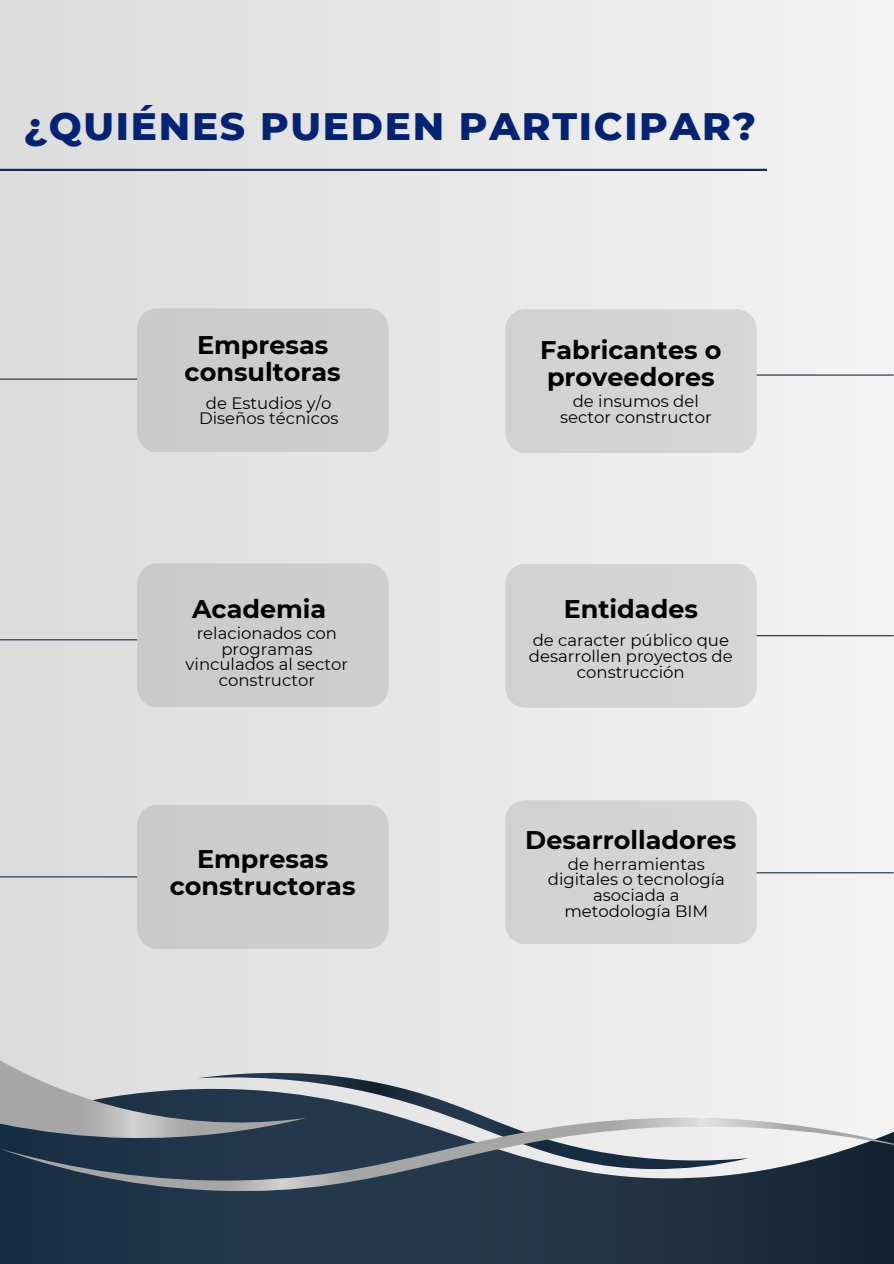
<style>
.page{position:relative;width:894px;height:1264px;background:#fff}
.page>*{position:absolute;margin:0;border:0;box-sizing:border-box;transform-origin:0 0}
.t1{font:800 39px "Montserrat";letter-spacing:.045em;color:#002376}
.t2{font:700 25.5px/27px "Montserrat";color:#020202;text-align:center}
.t3{font:700 25.5px/27px "Montserrat";color:#000;text-align:center}
.t4{font:16.5px/15.8px "Montserrat";color:#020202;text-align:center}
</style>
<div class="page">
<div style="left:0;top:0;width:893px;height:1263px;background:#e8e8e8"></div>
<hr style="left:0;top:169px;width:766px;height:2px;background:#152c42">
<svg style="left:0;top:1083px;width:893px;height:180px;background:#2e4152"></svg>
<svg style="left:307px;top:1073px;width:441px;height:44px"></svg>
<svg style="left:0;top:1117px;width:893px;height:80px"></svg>
<svg style="left:0;top:1060px;width:307px;height:78px"></svg>
<hr style="left:0;top:378px;width:137px;height:2px;background:#152c42">
<hr style="left:756px;top:374px;width:137px;height:1px;background:#152c42">
<hr style="left:0;top:639px;width:137px;height:1px;background:#152c42">
<hr style="left:756px;top:635px;width:137px;height:1px;background:#152c42">
<hr style="left:0;top:876px;width:137px;height:1px;background:#152c42">
<hr style="left:756px;top:872px;width:137px;height:1px;background:#152c42">
<div style="left:137px;top:308px;width:251px;height:144px;background:#ccc;border-radius:20px"></div>
<div style="left:137px;top:805px;width:251px;height:143px;background:#ccc;border-radius:20px"></div>
<div style="left:505px;top:309px;width:251px;height:144px;background:#d3d3d3;border-radius:20px"></div>
<div style="left:137px;top:563px;width:251px;height:144px;background:#ccc;border-radius:20px"></div>
<div style="left:505px;top:563px;width:251px;height:144px;background:#d3d3d3;border-radius:20px"></div>
<div style="left:505px;top:800px;width:251px;height:144px;background:#d3d3d3;border-radius:20px"></div>
<p class="t1" style="left:24px;top:103px;width:733px">¿QUIÉNES PUEDEN PARTICIPAR?</p>
<p class="t3" style="left:184px;top:331px;width:158px">Empresas consultoras</p>
<p class="t4" style="left:199px;top:395px;width:141px">de Estudios y/o<br>Diseños técnicos</p>
<h2 class="t2" style="left:192px;top:595px;width:136px">Academia</h2>
<p class="t4" style="left:197px;top:625px;width:142px">relacionados con programas</p>
<p class="t4" style="left:185px;top:656px;width:164px">vinculados al sector constructor</p>
<h1 class="t2" style="left:170px;top:845px;width:187px">Empresas constructoras</h1>
<h2 class="t3" style="left:540px;top:336px;width:183px;text-align:left">Fabricantes o proveedores</h2>
<p class="t4" style="left:560px;top:393px;width:153px">de insumos del sector constructor</p>
<p class="t2" style="left:563px;top:595px;width:136px">Entidades</p>
<h2 class="t4" style="left:529px;top:632px;width:205px">de caracter público que desarrollen proyectos de construcción</h2>
<p class="t2" style="left:525px;top:826px;width:213px">Desarrolladores</p>
<h2 class="t4" style="left:547px;top:855px;width:178px">de herramientas digitales o tecnología asociada a metodología BIM</h2>
</div>
